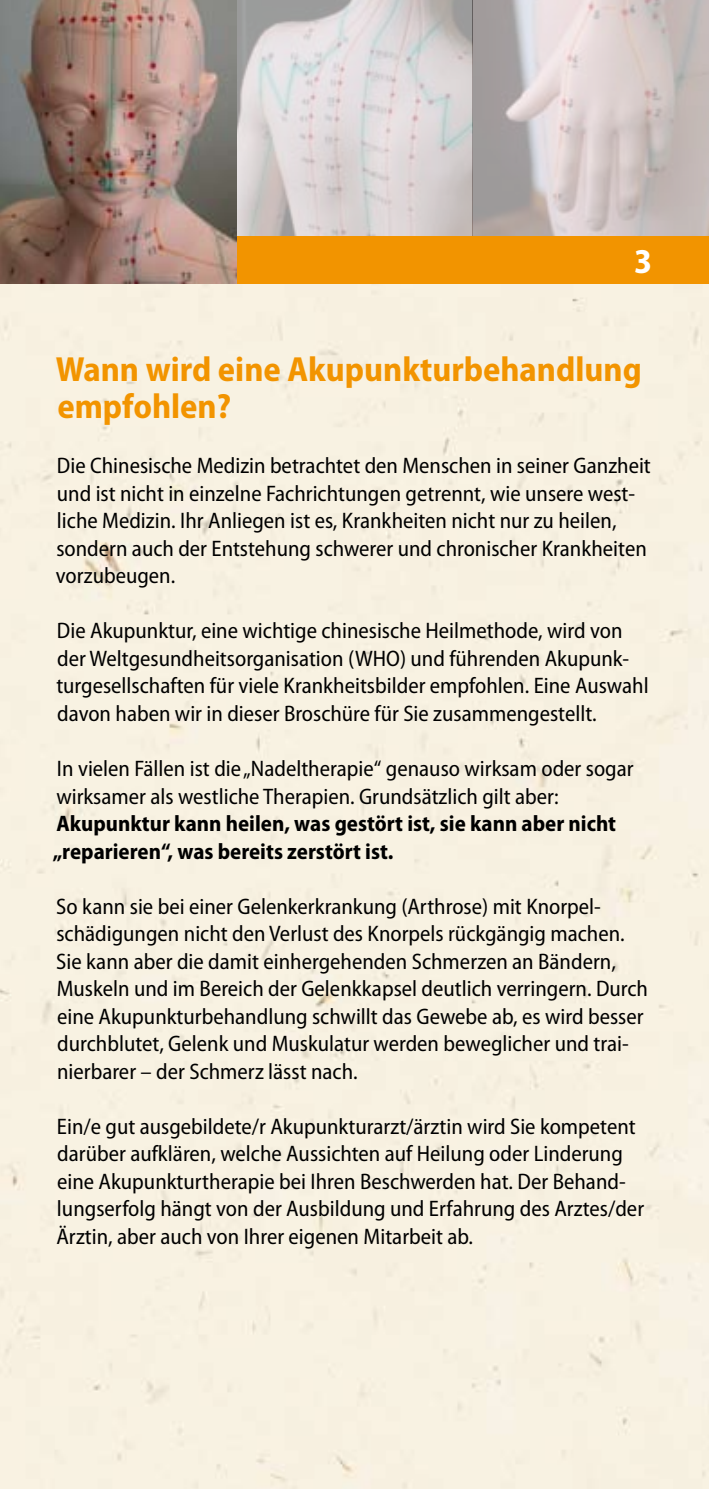
<style>
.page{position:relative;width:709px;height:1489px;background:#fff}
.page>*{position:absolute;margin:0;border:0;box-sizing:border-box;transform-origin:0 0}
.t1{font:700 semi-condensed 35px/37.5px "Myriad Pro";color:#f29400}
.t2{font:semi-condensed 22.5px/27.5px "Myriad Pro";color:#000}
.t3{font:700 semi-condensed 22.5px/27.5px "Myriad Pro";color:#000}
</style>
<div class="page">
<img style="left:0;top:0;width:709px;height:1488px">
<svg style="left:0;top:236px;width:709px;height:47px;background:#d28923"></svg>
<svg style="left:635px;top:250px;width:15px;height:23px"></svg>
<h1 class="t1" style="left:56px;top:351px;width:587px">Wann wird eine Akupunkturbehandlung empfohlen?</h1>
<p class="t2" style="left:56px;top:452px;width:596px">Die Chinesische Medizin betrachtet den Menschen in seiner Ganzheit und ist nicht in einzelne Fachrichtungen getrennt, wie unsere west&shy;liche Medizin. Ihr Anliegen ist es, Krankheiten nicht nur zu heilen, sondern auch der Entstehung schwerer und chronischer Krankheiten vorzubeugen.</p>
<p class="t2" style="left:56px;top:617px;width:594px">Die Akupunktur, eine wichtige chinesische Heilmethode, wird von der Weltgesundheitsorganisation (WHO) und führenden Akupunk&shy;turgesellschaften für viele Krankheitsbilder empfohlen. Eine Auswahl davon haben wir in dieser Broschüre für Sie zusammengestellt.</p>
<p class="t2" style="left:56px;top:755px;width:579px">In vielen Fällen ist die „Nadeltherapie“ genauso wirksam oder sogar wirksamer als westliche Therapien. Grundsätzlich gilt aber:</p>
<p class="t3" style="left:53px;top:810px;width:565px">Akupunktur kann heilen, was gestört ist, sie kann aber nicht „reparieren“, was bereits zerstört ist.</p>
<p class="t2" style="left:56px;top:892px;width:593px">So kann sie bei einer Gelenkerkrankung (Arthrose) mit Knorpel&shy;schädigungen nicht den Verlust des Knorpels rückgängig machen.<br>Sie kann aber die damit einhergehenden Schmerzen an Bändern, Muskeln und im Bereich der Gelenkkapsel deutlich verringern. Durch eine Akupunkturbehandlung schwillt das Gewebe ab, es wird besser durchblutet, Gelenk und Muskulatur werden beweglicher und trai&shy;nierbarer – der Schmerz lässt nach.</p>
<p class="t2" style="left:56px;top:1112px;width:589px">Ein/e gut ausgebildete/r Akupunkturarzt/ärztin wird Sie kompetent darüber aufklären, welche Aussichten auf Heilung oder Linderung eine Akupunkturtherapie bei Ihren Beschwerden hat. Der Behand&shy;lungserfolg hängt von der Ausbildung und Erfahrung des Arztes/der Ärztin, aber auch von Ihrer eigenen Mitarbeit ab.</p>
</div>
